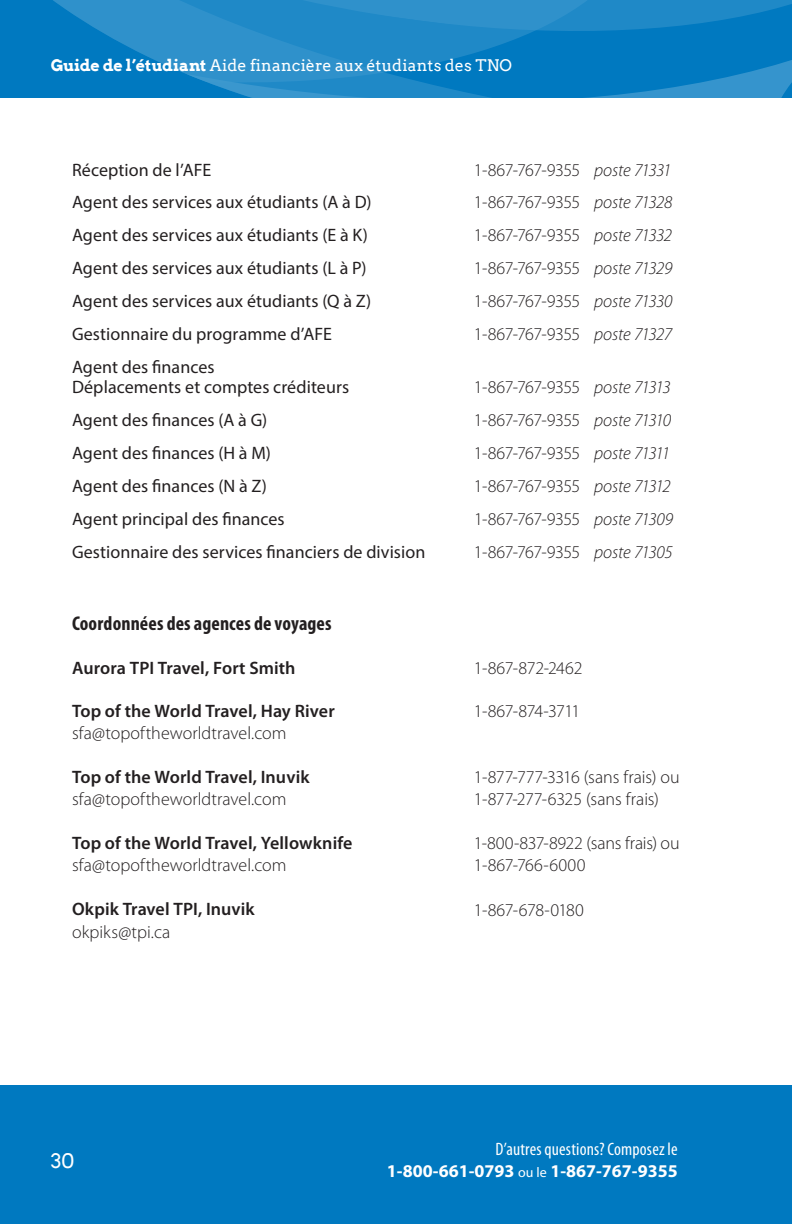
<style>
.page{position:relative;width:792px;height:1224px;background:#fff}
.page>*{position:absolute;margin:0;border:0;box-sizing:border-box;transform-origin:0 0}
.t1{font:700 condensed 20px "Myriad Pro";letter-spacing:.005em;color:#231f20}
.t2{font:20px "Arvo";color:#fff}
.t3{font:18px/20px "Myriad Pro";letter-spacing:.005em;color:#231f20}
.t4{font:300 18px "Myriad Pro";letter-spacing:-.03em;color:#231f20}
.t5{font:300 18px "Myriad Pro";letter-spacing:-.01em;color:#231f20}
.t6{font:600 18px "Myriad Pro";letter-spacing:.005em;color:#231f20}
.t7{font:condensed 18px/22px "Myriad Pro";letter-spacing:.01em;color:#fff;text-align:right}
.t8{font:300 18px "Myriad Pro";letter-spacing:-.035em;color:#231f20}
.t9{font:300 18px "Myriad Pro";letter-spacing:.01em;color:#231f20}
.t10{font:16px "Arvo";letter-spacing:.005em;color:#fff}
.s1{font-weight:700}
.s2{font-style:italic}
.s3{font-weight:700;font-stretch:normal}
.s4{font-stretch:normal;font-size:14px}
</style>
<div class="page">
<svg style="left:684px;top:0;width:108px;height:47px;background:#0a7ec2"></svg>
<svg style="left:0;top:0;width:684px;height:98px;background:#097ec2"></svg>
<svg style="left:186px;top:47px;width:606px;height:51px;background:#1483c5"></svg>
<svg style="left:0;top:0;width:641px;height:89px;background:#1885c5"></svg>
<div style="left:0;top:1086px;width:792px;height:138px;background:#0079c0"></div>
<p class="t10" style="left:51px;top:56px;width:463px"><span class="s1">Guide de l’étudiant</span> Aide financière aux étudiants des TNO</p>
<p class="t3" style="left:72px;top:159px;width:141px">Réception de l’AFE</p>
<p class="t4" style="left:474px;top:160px;width:199px">1-867-767-9355 <span class="s2">poste 71331</span></p>
<p class="t3" style="left:72px;top:192px;width:301px">Agent des services aux étudiants (A à D)</p>
<p class="t4" style="left:474px;top:193px;width:200px">1-867-767-9355 <span class="s2">poste 71328</span></p>
<p class="t3" style="left:72px;top:225px;width:297px">Agent des services aux étudiants (E à K)</p>
<p class="t4" style="left:474px;top:226px;width:200px">1-867-767-9355 <span class="s2">poste 71332</span></p>
<p class="t3" style="left:72px;top:258px;width:296px">Agent des services aux étudiants (L à P)</p>
<p class="t4" style="left:474px;top:259px;width:200px">1-867-767-9355 <span class="s2">poste 71329</span></p>
<p class="t3" style="left:72px;top:291px;width:301px">Agent des services aux étudiants (Q à Z)</p>
<p class="t4" style="left:474px;top:292px;width:200px">1-867-767-9355 <span class="s2">poste 71330</span></p>
<p class="t3" style="left:72px;top:324px;width:262px">Gestionnaire du programme d’AFE</p>
<p class="t4" style="left:474px;top:325px;width:200px">1-867-767-9355 <span class="s2">poste 71327</span></p>
<p class="t3" style="left:72px;top:357px;width:279px">Agent des finances<br>Déplacements et comptes créditeurs</p>
<p class="t4" style="left:474px;top:378px;width:198px">1-867-767-9355 <span class="s2">poste 71313</span></p>
<p class="t3" style="left:72px;top:410px;width:197px">Agent des finances (A à G)</p>
<p class="t4" style="left:474px;top:411px;width:199px">1-867-767-9355 <span class="s2">poste 71310</span></p>
<p class="t3" style="left:72px;top:443px;width:200px">Agent des finances (H à M)</p>
<p class="t4" style="left:474px;top:444px;width:198px">1-867-767-9355 <span class="s2">poste 71311</span></p>
<p class="t3" style="left:72px;top:476px;width:196px">Agent des finances (N à Z)</p>
<p class="t4" style="left:474px;top:477px;width:198px">1-867-767-9355 <span class="s2">poste 71312</span></p>
<p class="t3" style="left:72px;top:509px;width:214px">Agent principal des finances</p>
<p class="t4" style="left:474px;top:510px;width:201px">1-867-767-9355 <span class="s2">poste 71309</span></p>
<p class="t3" style="left:72px;top:542px;width:355px">Gestionnaire des services financiers de division</p>
<p class="t4" style="left:474px;top:543px;width:200px">1-867-767-9355 <span class="s2">poste 71305</span></p>
<p class="t1" style="left:72px;top:610px;width:261px">Coordonnées des agences de voyages</p>
<p class="t6" style="left:72px;top:656px;width:225px">Aurora TPI Travel, Fort Smith</p>
<p class="t5" style="left:474px;top:658px;width:110px">1-867-872-2462</p>
<p class="t6" style="left:72px;top:700px;width:264px">Top of the World Travel, Hay River</p>
<p class="t8" style="left:474px;top:702px;width:108px">1-867-874-3711</p>
<p class="t5" style="left:72px;top:724px;width:216px">sfa@topoftheworldtravel.com</p>
<p class="t6" style="left:72px;top:766px;width:239px">Top of the World Travel, Inuvik</p>
<p class="t5" style="left:474px;top:768px;width:207px">1-877-777-3316 (sans frais) ou</p>
<p class="t5" style="left:72px;top:790px;width:216px">sfa@topoftheworldtravel.com</p>
<p class="t5" style="left:474px;top:790px;width:186px">1-877-277-6325 (sans frais)</p>
<p class="t6" style="left:72px;top:832px;width:282px">Top of the World Travel, Yellowknife</p>
<p class="t5" style="left:474px;top:834px;width:207px">1-800-837-8922 (sans frais) ou</p>
<p class="t5" style="left:72px;top:856px;width:216px">sfa@topoftheworldtravel.com</p>
<p class="t9" style="left:474px;top:856px;width:113px">1-867-766-6000</p>
<p class="t6" style="left:72px;top:898px;width:184px">Okpik Travel TPI, Inuvik</p>
<p class="t4" style="left:474px;top:900px;width:111px">1-867-678-0180</p>
<p class="t5" style="left:72px;top:922px;width:100px">okpiks@tpi.ca</p>
<p class="t2" style="left:51px;top:1149px;width:25px">30</p>
<p class="t7" style="left:387px;top:1138px;width:292px">D’autres questions? Composez le<br><span class="s3">1-800-661-0793</span> <span class="s4">ou le</span> <span class="s3">1-867-767-9355</span></p>
</div>
